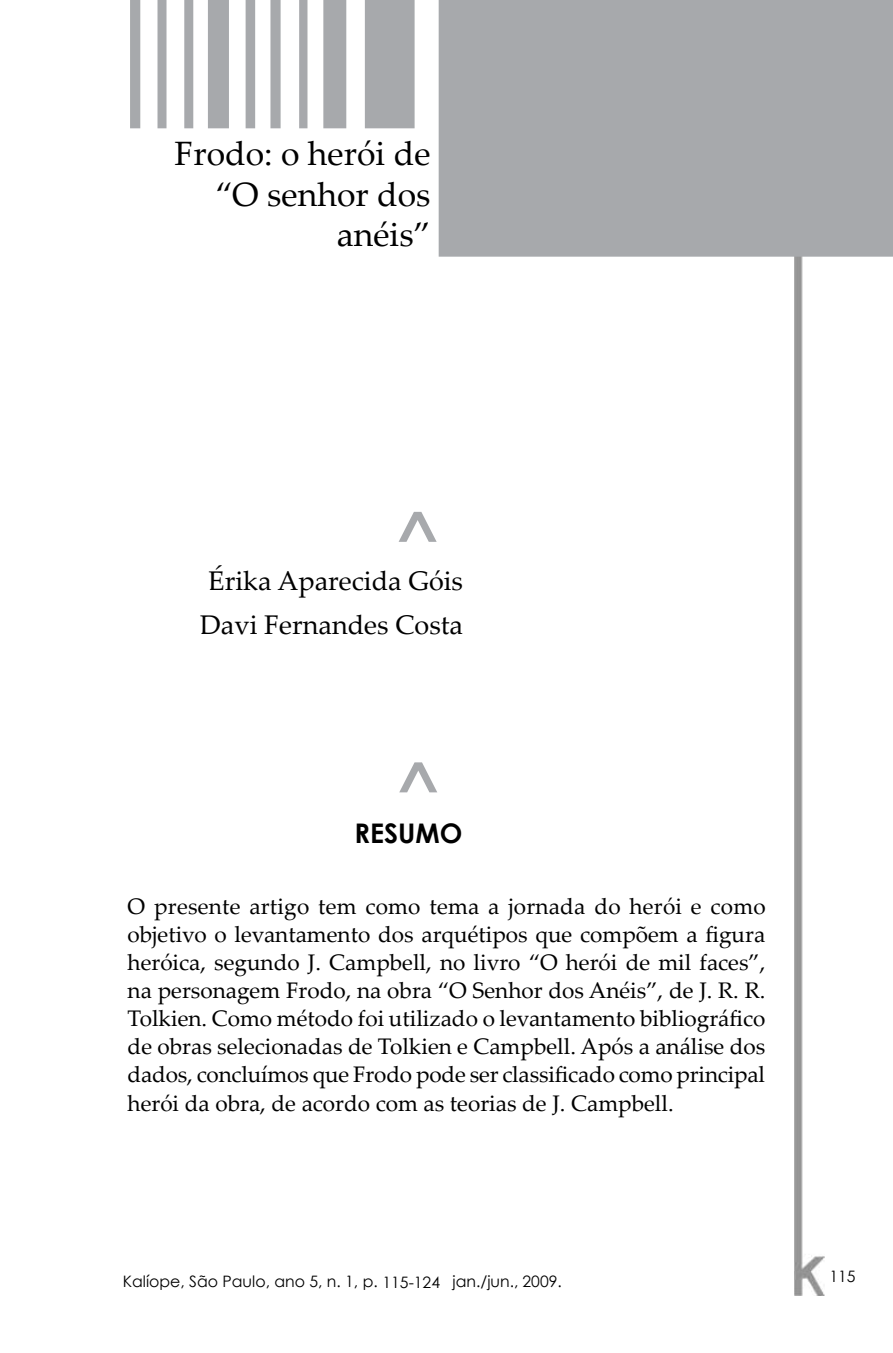
<style>
.page{position:relative;width:893px;height:1353px;background:#fff}
.page>*{position:absolute;margin:0;border:0;box-sizing:border-box;transform-origin:0 0}
.t1{font:700 81px "Palatino Linotype";color:#a7a9ac}
.t2{font:33.75px/40.5px "Palatino Linotype";color:#000;text-align:right}
.t3{font:27px/44.3px "Palatino Linotype";color:#000;text-align:center}
.t4{font:700 27px "Century Gothic";color:#000}
.t5{font:22.5px/28.1px "Palatino Linotype";color:#000;text-align:justify}
.t6{font:15.75px "Century Gothic";color:#000}
</style>
<div class="page">
<img style="left:794px;top:257px;width:30px;height:1038px">
<div style="left:439px;top:0;width:454px;height:257px;background:#a7a9ac"></div>
<svg style="left:130px;top:0;width:10px;height:128px"></svg>
<svg style="left:158px;top:0;width:8px;height:128px"></svg>
<svg style="left:184px;top:0;width:9px;height:128px"></svg>
<div style="left:208px;top:0;width:21px;height:128px;background:#a7a9ac"></div>
<svg style="left:246px;top:0;width:9px;height:128px"></svg>
<svg style="left:270px;top:0;width:11px;height:128px"></svg>
<svg style="left:299px;top:0;width:8px;height:128px"></svg>
<div style="left:323px;top:0;width:23px;height:128px;background:#a7a9ac"></div>
<div style="left:365px;top:0;width:50px;height:128px;background:#a7a9ac"></div>
<h2 class="t2" style="left:175px;top:132px;width:257px">Frodo: o herói de “O senhor dos anéis”</h2>
<h1 class="t1" style="left:397px;top:483px;width:42px">^</h1>
<p class="t3" style="left:200px;top:557px;width:265px">Érika Aparecida Góis<br>Davi Fernandes Costa</p>
<h1 class="t1" style="left:398px;top:733px;width:42px">^</h1>
<p class="t4" style="left:354px;top:812px;width:109px">RESUMO</p>
<p class="t5" style="left:128px;top:890px;width:640px">O presente artigo tem como tema a jornada do herói e como objetivo o levantamento dos arquétipos que compõem a figura heróica, segundo J. Campbell, no livro “O herói de mil faces”, na personagem Frodo, na obra “O Senhor dos Anéis”, de J. R. R.<br>Tolkien. Como método foi utilizado o levantamento bibliográfico de obras selecionadas de Tolkien e Campbell. Após a análise dos dados, concluímos que Frodo pode ser classificado como principal herói da obra, de acordo com as teorias de J. Campbell.</p>
<p class="t6" style="left:123px;top:1269px;width:319px">Kalíope, São Paulo, ano 5, n. 1, p. 115-124</p>
<p class="t6" style="left:452px;top:1269px;width:111px">jan./jun., 2009.</p>
<p class="t6" style="left:829px;top:1264px;width:28px">115</p>
</div>
